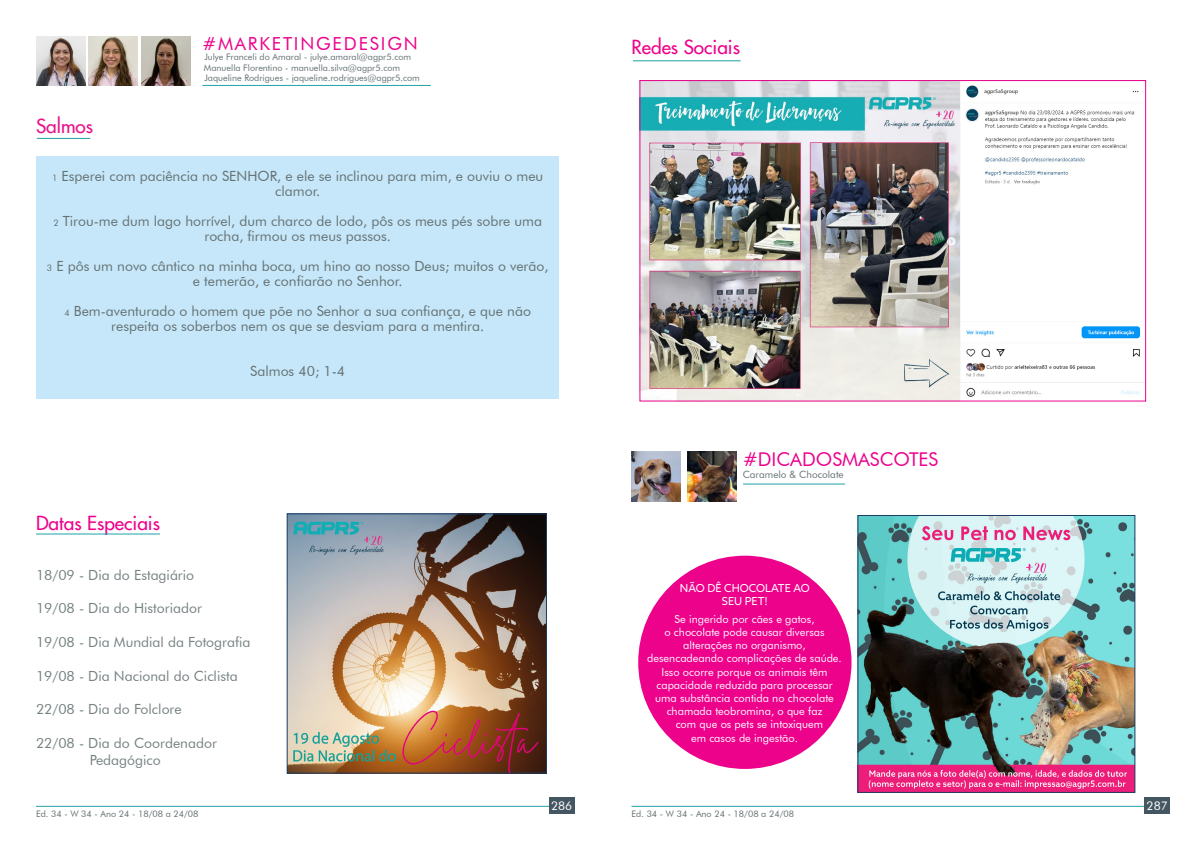
<style>
.page{position:relative;width:1191px;height:842px;background:#fff}
.page>*{position:absolute;margin:0;border:0;box-sizing:border-box;transform-origin:0 0}
.t1{font:500 19px "Futura";color:#ed028c}
.t2{font:19px "Futura BT";color:#ed028c}
.t3{font:500 19px "Futura";color:#e9128a}
.t4{font:18px "Futura BT";letter-spacing:.1em;color:#ed028c}
.t5{font:14px/15px "Futura BT";color:#657173;text-align:center}
.t6{font:14px "Futura BT";color:#768182}
.t7{font:12px "Futura BT";color:#fff}
.t8{font:11px/13.2px "Futura BT";color:#fff;text-align:center}
.t9{font:11px/13.2px "Azo Sans";color:#fff;text-align:center}
.t10{font:10px "Futura BT";color:#657173}
.t11{font:9px "Futura BT";color:#657173}
.s1{font-size:9px}
</style>
<div class="page">
<hr style="left:36px;top:806px;width:523px;height:1px;background:#1ea2aa">
<hr style="left:631px;top:806px;width:524px;height:1px;background:#1ea2aa">
<div style="left:549px;top:798px;width:25px;height:16px;background:#445662"></div>
<div style="left:1144px;top:798px;width:26px;height:16px;background:#445662"></div>
<hr style="left:633px;top:60px;width:107px;height:1px;background:#1ea2aa">
<hr style="left:743px;top:483px;width:102px;height:1px;background:#1ea2aa">
<img style="left:631px;top:452px;width:49px;height:49px">
<img style="left:687px;top:452px;width:49px;height:49px">
<img style="left:641px;top:82px;width:503px;height:317px">
<div style="left:639px;top:80px;width:507px;height:321px;border:1px solid #ed028c"></div>
<img style="left:859px;top:517px;width:274px;height:274px">
<div style="left:857px;top:515px;width:278px;height:278px;border:1px solid #1b3e63"></div>
<div style="left:638px;top:556px;width:213px;height:213px;background:#ed028c;border-radius:50%"></div>
<div style="left:36px;top:156px;width:522px;height:242px;background:#c5e7f9"></div>
<hr style="left:202px;top:85px;width:229px;height:1px;background:#1ea2aa">
<img style="left:36px;top:36px;width:49px;height:49px">
<img style="left:89px;top:36px;width:49px;height:49px">
<img style="left:142px;top:36px;width:49px;height:49px">
<hr style="left:37px;top:138px;width:53px;height:1px;background:#1ea2aa">
<hr style="left:36px;top:533px;width:124px;height:1px;background:#1ea2aa">
<img style="left:289px;top:515px;width:256px;height:257px">
<div style="left:287px;top:513px;width:260px;height:261px;border:1px solid #1b3e63"></div>
<p class="t3" style="left:36px;top:114px;width:59px">Salmos</p>
<p class="t4" style="left:202px;top:32px;width:217px">#MARKETINGEDESIGN</p>
<p class="t11" style="left:204px;top:51px;width:208px">Julye Franceli do Amaral - julye.amaral@agpr5.com</p>
<p class="t11" style="left:204px;top:62px;width:198px">Manuella Florentino - manuella.silva@agpr5.com</p>
<p class="t11" style="left:204px;top:73px;width:217px">Jaqueline Rodrigues - jaqueline.rodrigues@agpr5.com</p>
<p class="t5" style="left:52px;top:169px;width:492px"><span class="s1">1</span> Esperei com paciência no SENHOR, e ele se inclinou para mim, e ouviu o meu clamor.</p>
<p class="t5" style="left:53px;top:214px;width:490px"><span class="s1">2</span> Tirou-me dum lago horrível, dum charco de lodo, pôs os meus pés sobre uma rocha, firmou os meus passos.</p>
<p class="t5" style="left:47px;top:259px;width:503px"><span class="s1">3</span> E pôs um novo cântico na minha boca, um hino ao nosso Deus; muitos o verão, e temerão, e confiarão no Senhor.</p>
<p class="t5" style="left:64px;top:304px;width:468px"><span class="s1">4</span> Bem-aventurado o homem que põe no Senhor a sua confiança, e que não respeita os soberbos nem os que se desviam para a mentira.</p>
<p class="t5" style="left:250px;top:364px;width:96px">Salmos 40; 1-4</p>
<p class="t1" style="left:36px;top:511px;width:126px">Datas Especiais</p>
<p class="t6" style="left:36px;top:566px;width:160px">18/09 - Dia do Estagiário</p>
<p class="t6" style="left:36px;top:600px;width:167px">19/08 - Dia do Historiador</p>
<p class="t6" style="left:36px;top:633px;width:216px">19/08 - Dia Mundial da Fotografia</p>
<p class="t6" style="left:36px;top:667px;width:203px">19/08 - Dia Nacional do Ciclista</p>
<p class="t6" style="left:36px;top:701px;width:147px">22/08 - Dia do Folclore</p>
<p class="t6" style="left:36px;top:734px;width:182px">22/08 - Dia do Coordenador</p>
<p class="t6" style="left:90px;top:751px;width:73px">Pedagógico</p>
<p class="t1" style="left:631px;top:35px;width:110px">Redes Sociais</p>
<p class="t2" style="left:743px;top:448px;width:197px">#DICADOSMASCOTES</p>
<p class="t10" style="left:742px;top:469px;width:102px">Caramelo &amp; Chocolate</p>
<p class="t9" style="left:680px;top:581px;width:131px">NÃO DÊ CHOCOLATE AO<br>SEU PET!</p>
<p class="t8" style="left:674px;top:612px;width:142px">Se ingerido por cães e gatos,</p>
<p class="t8" style="left:664px;top:625px;width:162px">o chocolate pode causar diversas</p>
<p class="t8" style="left:683px;top:638px;width:124px">alterações no organismo,</p>
<p class="t8" style="left:647px;top:652px;width:196px">desencadeando complicações de saúde.<br>Isso ocorre porque os animais têm</p>
<p class="t8" style="left:655px;top:678px;width:180px">capacidade reduzida para processar uma substância contida no chocolate chamada teobromina, o que faz</p>
<p class="t8" style="left:675px;top:718px;width:149px">com que os pets se intoxiquem</p>
<p class="t8" style="left:691px;top:731px;width:108px">em casos de ingestão.</p>
<p class="t7" style="left:551px;top:798px;width:23px">286</p>
<p class="t7" style="left:1146px;top:798px;width:23px">287</p>
<p class="t11" style="left:36px;top:808px;width:164px">Ed. 34 - W 34 - Ano 24 - 18/08 a 24/08</p>
<p class="t11" style="left:631px;top:808px;width:164px">Ed. 34 - W 34 - Ano 24 - 18/08 a 24/08</p>
</div>
